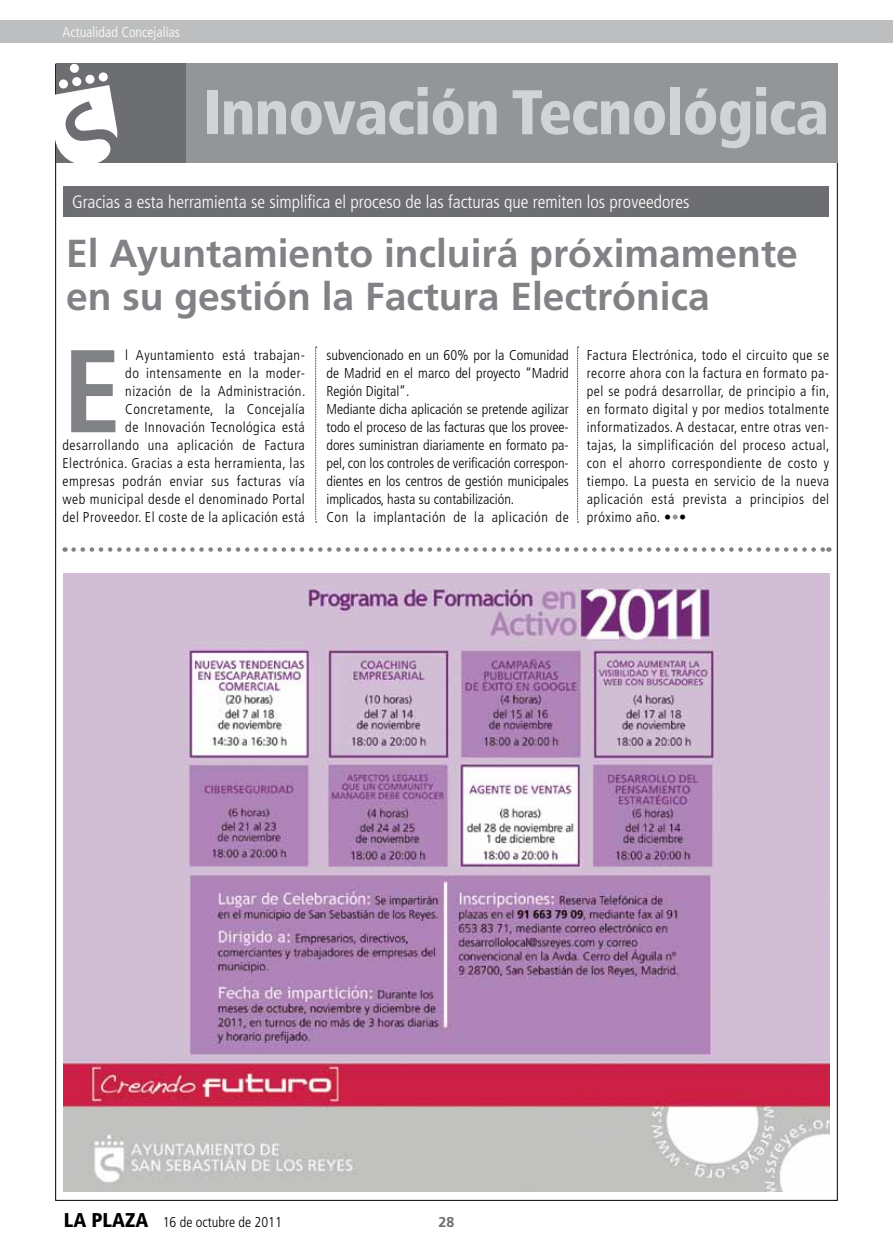
<style>
.page{position:relative;width:893px;height:1255px;background:#fff}
.page>*{position:absolute;margin:0;border:0;box-sizing:border-box;transform-origin:0 0}
.t1{font:700 condensed 117.45px "Frutiger LT";color:#808285}
.t2{font:900 condensed 63px "Frutiger LT";letter-spacing:-.02em;color:#d1d3d4}
.t3{font:700 39px/43.5px "Frutiger LT";color:#808285}
.t4{font:300 condensed 18px "Frutiger LT";color:#fff}
.t5{font:300 condensed 14.25px/18px "Frutiger LT";letter-spacing:.035em;color:#000;text-align:right}
.t6{font:300 condensed 14.25px/18px "Frutiger LT";color:#000}
.t7{font:300 condensed 14.25px "Frutiger LT";color:#fff}
.t8{font:700 14.25px "Frutiger LT";color:#6d6e71}
.s1{color:#939598}
.s2{font-weight:900;font-size:19.95px}
</style>
<div class="page">
<div style="left:0;top:20px;width:893px;height:23px;background:#bcbec0"></div>
<img style="left:64px;top:573px;width:765px;height:618px">
<div style="left:64px;top:186px;width:765px;height:31px;background:#6d6e71"></div>
<svg style="left:315px;top:347px;width:2px;height:175px"></svg>
<svg style="left:577px;top:347px;width:2px;height:175px"></svg>
<svg style="left:74px;top:547px;width:755px;height:4px"></svg>
<div style="left:138px;top:64px;width:700px;height:99px;background:#939598"></div>
<div style="left:56px;top:64px;width:130px;height:99px;background:#6d6e71"></div>
<div style="left:72px;top:77px;width:10px;height:9px;background:#fff;border-radius:4px"></div>
<div style="left:70px;top:63px;width:9px;height:10px;background:#fff;border-radius:4px"></div>
<div style="left:59px;top:79px;width:9px;height:10px;background:#fff;border-radius:4px"></div>
<svg style="left:85px;top:74px;width:10px;height:10px"></svg>
<svg style="left:98px;top:72px;width:10px;height:10px"></svg>
<svg style="left:55px;top:85px;width:62px;height:83px"></svg>
<p class="t7" style="left:63px;top:24px;width:119px">Actualidad Concejalías</p>
<h2 class="t2" style="left:203px;top:74px;width:627px">Innovación Tecnológica</h2>
<p class="t4" style="left:72px;top:192px;width:619px">Gracias a esta herramienta se simplifica el proceso de las facturas que remiten los proveedores</p>
<h3 class="t3" style="left:66px;top:232px;width:733px">El Ayuntamiento incluirá próximamente en su gestión la Factura Electrónica</h3>
<h1 class="t1" style="left:63px;top:322px;width:60px">E</h1>
<p class="t5" style="left:62px;top:346px;width:244px">l Ayuntamiento está trabajan-<br>do intensamente en la moder-<br>nización de la Administración.<br>Concretamente, la Concejalía<br>de Innovación Tecnológica está desarrollando una aplicación de Factura Electrónica. Gracias a esta herramienta, las empresas podrán enviar sus facturas vía web municipal desde el denominado Portal del Proveedor. El coste de la aplicación está</p>
<p class="t6" style="left:326px;top:346px;width:244px">subvencionado en un 60% por la Comunidad de Madrid en el marco del proyecto “Madrid Región Digital”.<br>Mediante dicha aplicación se pretende agilizar todo el proceso de las facturas que los provee&shy;dores suministran diariamente en formato pa&shy;pel, con los controles de verificación correspon&shy;dientes en los centros de gestión municipales implicados, hasta su contabilización.<br>Con la implantación de la aplicación de</p>
<p class="t5" style="left:587px;top:346px;width:244px;text-align:justify">Factura Electrónica, todo el circuito que se recorre ahora con la factura en formato pa&shy;pel se podrá desarrollar, de principio a fin, en formato digital y por medios totalmente informatizados. A destacar, entre otras ven&shy;tajas, la simplificación del proceso actual, con el ahorro correspondiente de costo y tiempo. La puesta en servicio de la nueva aplicación está prevista a principios del próximo año. •<span class="s1">•</span>•</p>
<p class="t6" style="left:64px;top:1213px;width:220px"><span class="s2">LA PLAZA</span> 16 de octubre de 2011</p>
<p class="t8" style="left:439px;top:1213px;width:17px">28</p>
</div>
